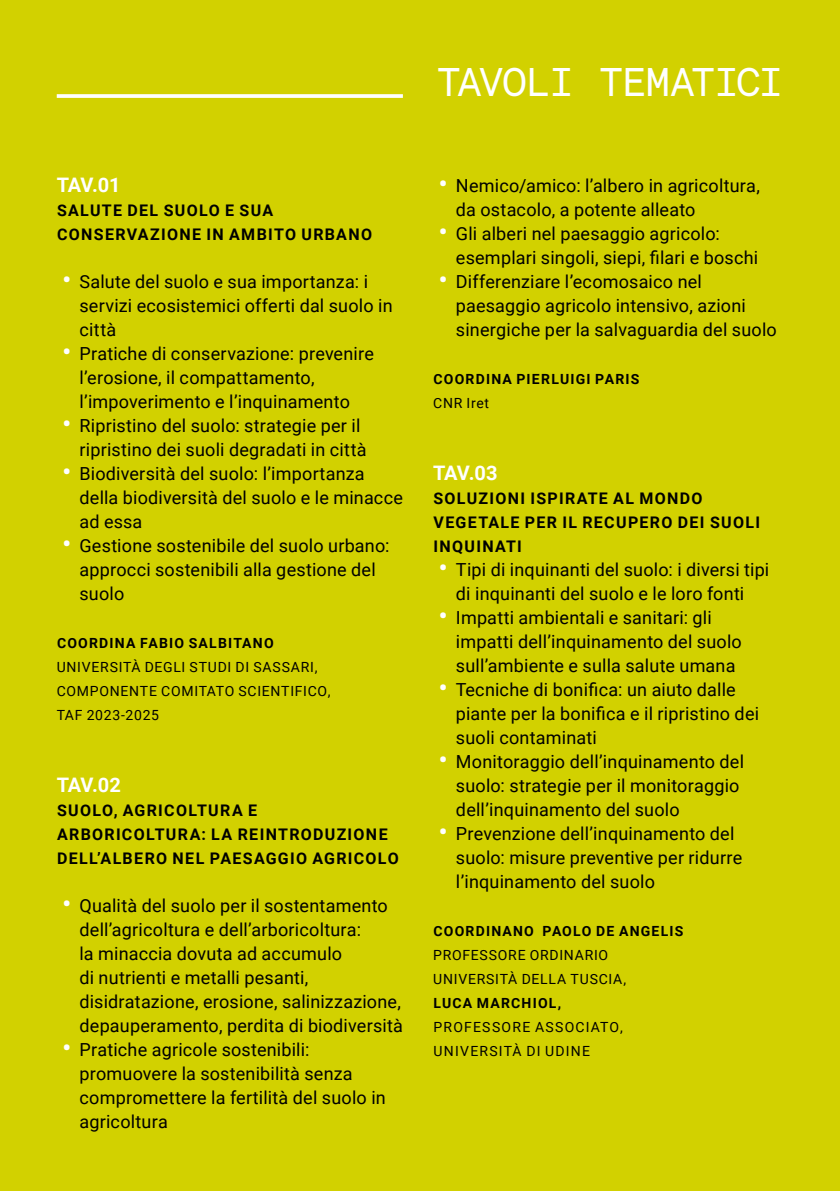
<style>
.page{position:relative;width:840px;height:1191px;background:#fff}
.page>*{position:absolute;margin:0;border:0;box-sizing:border-box;transform-origin:0 0}
.t1{font:40px "Apercu Mono Pro";letter-spacing:-.045em;color:#fff}
.t2{font:700 20px "Roboto";letter-spacing:-.045em;color:#fff}
.t3{font:18px/24px "Roboto";letter-spacing:.01em;color:#000}
.t4{font:700 16px/24px "Roboto";letter-spacing:.08em;color:#000}
.t5{font:14px/24px "Roboto";letter-spacing:.055em;color:#000}
.t6{font:700 14px "Roboto";letter-spacing:.085em;color:#000}
.t7{font:14px/24px "Roboto";letter-spacing:.085em;color:#000}
.s1{font-weight:700;font-size:24px;color:#fff}
</style>
<div class="page">
<div style="left:0;top:0;width:839px;height:1191px;background:#d2d100"></div>
<svg style="left:57px;top:94px;width:345px;height:4px"></svg>
<h1 class="t1" style="left:436px;top:51px;width:348px">TAVOLI TEMATICI</h1>
<p class="t2" style="left:57px;top:171px;width:65px">TAV.01</p>
<p class="t4" style="left:57px;top:198px;width:316px">SALUTE DEL SUOLO E SUA<br>CONSERVAZIONE IN AMBITO URBANO</p>
<p class="t3" style="left:79px;top:269px;width:314px;text-indent:-17px"><span class="s1">•</span> Salute del suolo e sua importanza: i servizi ecosistemici offerti dal suolo in città</p>
<p class="t3" style="left:79px;top:341px;width:296px;text-indent:-17px"><span class="s1">•</span> Pratiche di conservazione: prevenire l’erosione, il compattamento, l’impoverimento e l’inquinamento</p>
<p class="t3" style="left:79px;top:413px;width:288px;text-indent:-17px"><span class="s1">•</span> Ripristino del suolo: strategie per il ripristino dei suoli degradati in città</p>
<p class="t3" style="left:79px;top:461px;width:325px;text-indent:-17px"><span class="s1">•</span> Biodiversità del suolo: l’importanza della biodiversità del suolo e le minacce ad essa</p>
<p class="t3" style="left:79px;top:533px;width:311px;text-indent:-17px"><span class="s1">•</span> Gestione sostenibile del suolo urbano: approcci sostenibili alla gestione del suolo</p>
<p class="t6" style="left:57px;top:633px;width:218px">COORDINA FABIO SALBITANO</p>
<p class="t5" style="left:57px;top:655px;width:275px">UNIVERSITÀ DEGLI STUDI DI SASSARI,<br>COMPONENTE COMITATO SCIENTIFICO,<br>TAF 2023-2025</p>
<p class="t2" style="left:57px;top:771px;width:66px">TAV.02</p>
<p class="t4" style="left:57px;top:798px;width:343px">SUOLO, AGRICOLTURA E<br>ARBORICOLTURA: LA REINTRODUZIONE<br>DELL’ALBERO NEL PAESAGGIO AGRICOLO</p>
<p class="t3" style="left:79px;top:893px;width:325px;text-indent:-17px"><span class="s1">•</span> Qualità del suolo per il sostentamento dell’agricoltura e dell’arboricoltura:<br>la minaccia dovuta ad accumulo<br>di nutrienti e metalli pesanti, disidratazione, erosione, salinizzazione, depauperamento, perdita di biodiversità</p>
<p class="t3" style="left:79px;top:1037px;width:308px;text-indent:-17px"><span class="s1">•</span> Pratiche agricole sostenibili: promuovere la sostenibilità senza compromettere la fertilità del suolo in agricoltura</p>
<p class="t3" style="left:455px;top:173px;width:305px;text-indent:-17px"><span class="s1">•</span> Nemico/amico: l’albero in agricoltura, da ostacolo, a potente alleato</p>
<p class="t3" style="left:455px;top:221px;width:303px;text-indent:-17px"><span class="s1">•</span> Gli alberi nel paesaggio agricolo: esemplari singoli, siepi, filari e boschi</p>
<p class="t3" style="left:455px;top:269px;width:322px;text-indent:-17px"><span class="s1">•</span> Differenziare l’ecomosaico nel paesaggio agricolo intensivo, azioni sinergiche per la salvaguardia del suolo</p>
<p class="t6" style="left:433px;top:369px;width:207px">COORDINA PIERLUIGI PARIS</p>
<p class="t5" style="left:433px;top:391px;width:57px">CNR Iret</p>
<p class="t2" style="left:433px;top:459px;width:66px">TAV.03</p>
<p class="t4" style="left:433px;top:486px;width:328px">SOLUZIONI ISPIRATE AL MONDO<br>VEGETALE PER IL RECUPERO DEI SUOLI<br>INQUINATI</p>
<p class="t3" style="left:438px;top:557px;width:332px;text-align:center"><span class="s1">•</span> Tipi di inquinanti del suolo: i diversi tipi di inquinanti del suolo e le loro fonti</p>
<p class="t3" style="left:455px;top:605px;width:287px;text-indent:-17px"><span class="s1">•</span> Impatti ambientali e sanitari: gli impatti dell’inquinamento del suolo sull’ambiente e sulla salute umana</p>
<p class="t3" style="left:455px;top:677px;width:304px;text-indent:-17px"><span class="s1">•</span> Tecniche di bonifica: un aiuto dalle piante per la bonifica e il ripristino dei suoli contaminati</p>
<p class="t3" style="left:455px;top:749px;width:289px;text-indent:-17px"><span class="s1">•</span> Monitoraggio dell’inquinamento del suolo: strategie per il monitoraggio dell’inquinamento del suolo</p>
<p class="t3" style="left:455px;top:821px;width:287px;text-indent:-17px"><span class="s1">•</span> Prevenzione dell’inquinamento del suolo: misure preventive per ridurre l’inquinamento del suolo</p>
<p class="t6" style="left:433px;top:921px;width:251px">COORDINANO PAOLO DE ANGELIS</p>
<p class="t5" style="left:433px;top:942px;width:194px">PROFESSORE ORDINARIO<br>UNIVERSITÀ DELLA TUSCIA,</p>
<p class="t6" style="left:433px;top:993px;width:129px">LUCA MARCHIOL,</p>
<p class="t7" style="left:433px;top:1014px;width:191px">PROFESSORE ASSOCIATO,<br>UNIVERSITÀ DI UDINE</p>
</div>
